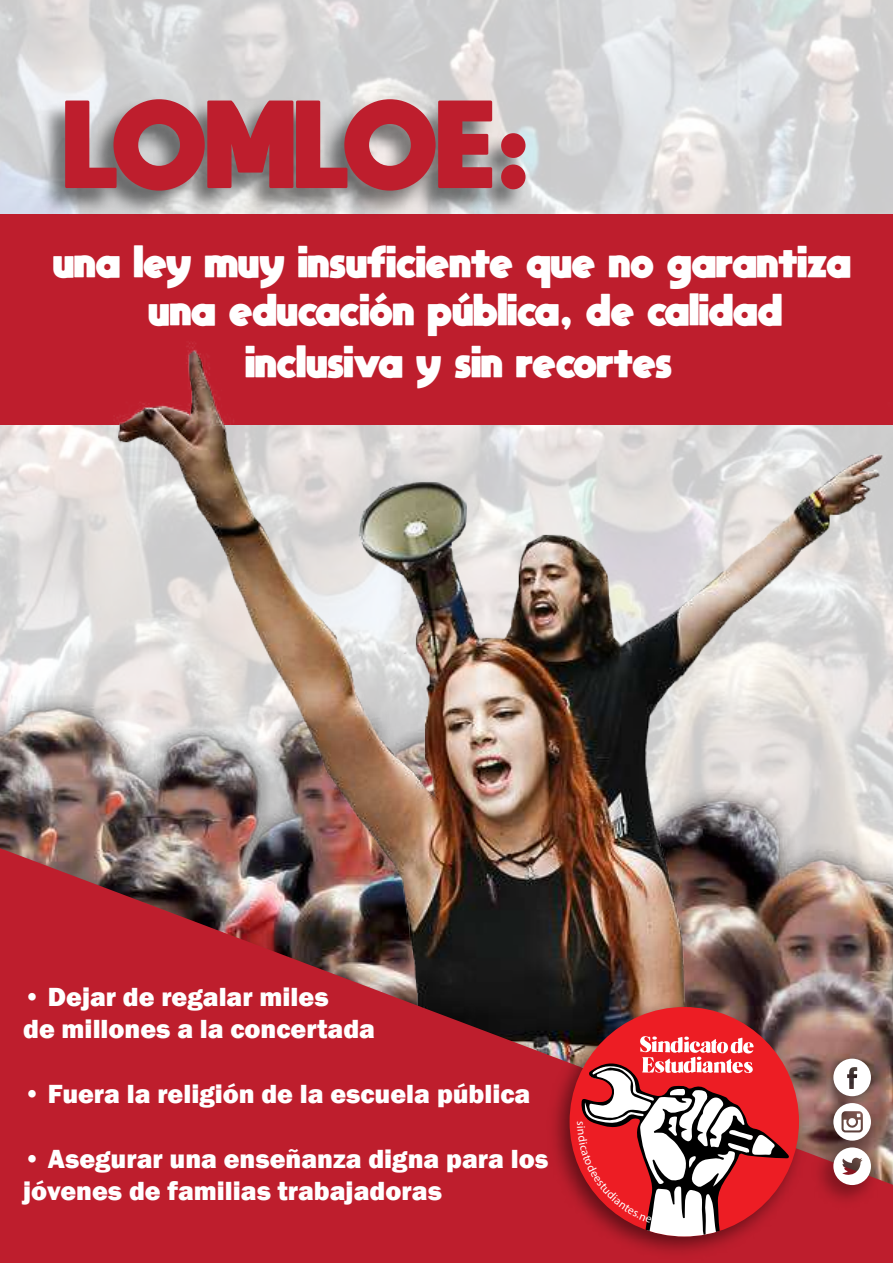
<style>
.page{position:relative;width:893px;height:1263px;background:#fff}
.page>*{position:absolute;margin:0;border:0;box-sizing:border-box;transform-origin:0 0}
.t1{font:800 87.6px "moon get";color:#be1e2d}
.t2{font:800 31.5px/47.8px "moon get";color:#fff}
.t3{font:800 27px/32.4px "Franklin Gothic";color:#fff}
</style>
<div class="page">
<img style="left:0;top:0;width:893px;height:142px">
<img style="left:551px;top:142px;width:342px;height:72px">
<div style="left:0;top:214px;width:893px;height:211px;background:#be1e2d"></div>
<img style="left:0;top:351px;width:893px;height:425px">
<img style="left:0;top:776px;width:893px;height:72px">
<img style="left:0;top:848px;width:893px;height:415px">
<img style="left:818px;top:1042px;width:69px;height:172px">
<svg style="left:833px;top:1059px;width:38px;height:37px"></svg>
<svg style="left:833px;top:1147px;width:38px;height:38px"></svg>
<svg style="left:833px;top:1103px;width:38px;height:37px"></svg>
<img style="left:538px;top:988px;width:280px;height:275px">
<img style="left:570px;top:1007px;width:229px;height:229px">
<img style="left:0;top:85px;width:551px;height:266px">
<svg style="left:577px;top:1036px;width:212px;height:200px"></svg>
<h1 class="t1" style="left:65px;top:89px;width:468px">LOMLOE:</h1>
<p class="t2" style="left:149px;top:236px;width:704px;text-indent:-95px">una ley muy insuficiente que no garantiza una educación pública, de calidad</p>
<p class="t2" style="left:246px;top:336px;width:428px">inclusiva y sin recortes</p>
<p class="t3" style="left:23px;top:980px;width:353px">• Dejar de regalar miles<br>de millones a la concertada</p>
<p class="t3" style="left:23px;top:1078px;width:509px">• Fuera la religión de la escuela pública</p>
<p class="t3" style="left:23px;top:1142px;width:527px">• Asegurar una enseñanza digna para los jóvenes de familias trabajadoras</p>
</div>
